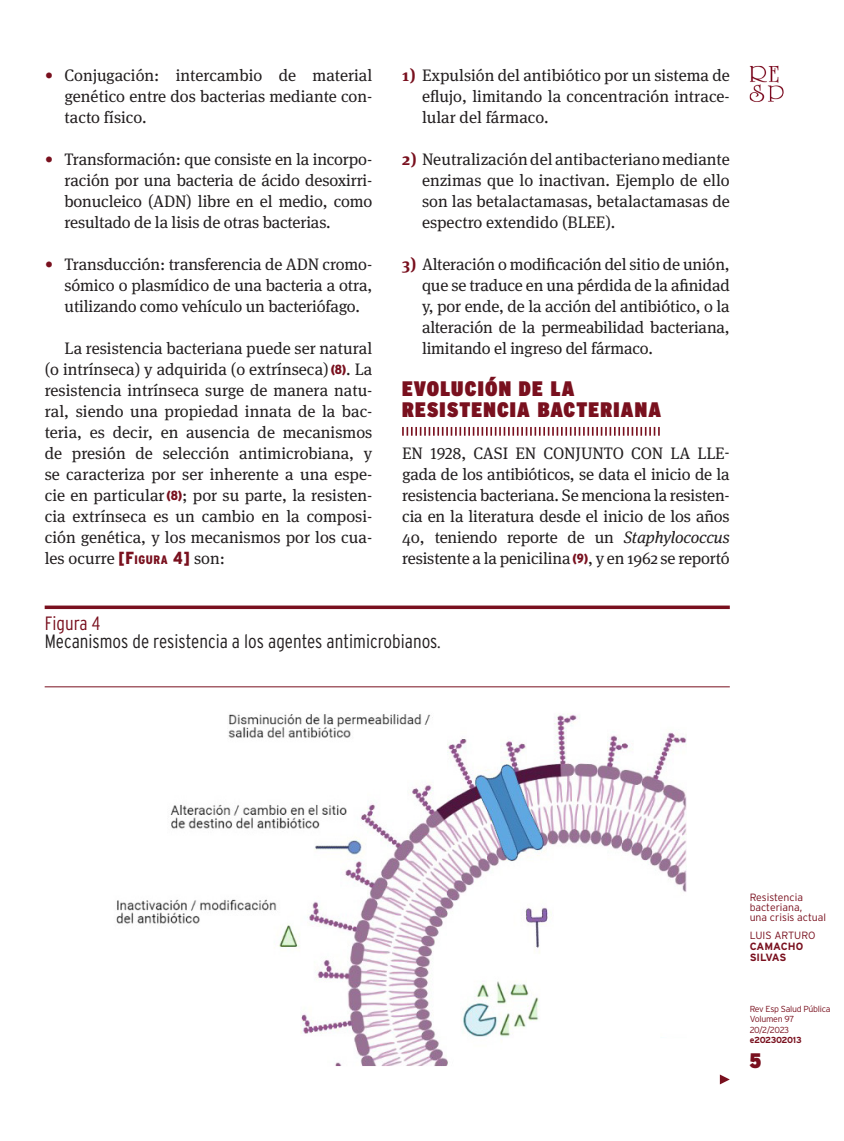
<style>
.page{position:relative;width:844px;height:1141px;background:#fff}
.page>*{position:absolute;margin:0;border:0;box-sizing:border-box;transform-origin:0 0}
.t1{font:900 21px/21px "Interstate Condensed";letter-spacing:.06em;color:#79101e}
.t2{font:300 19.25px "Interstate Condensed";color:#231f20}
.t3{font:300 19.25px "Interstate Condensed";color:#79101e}
.t4{font:16.62px/21px "Meta Serif Pro";letter-spacing:-.01em;color:#231f20;text-align:justify}
.t5{font:300 10.5px/9.6px "Interstate";color:#79101e}
.t6{font:700 10.5px/11.4px "Interstate";color:#79101e}
.t7{font:300 8.75px/10.5px "Interstate";letter-spacing:-.03em;color:#79101e}
.t8{font:700 8.75px "Interstate";letter-spacing:-.05em;color:#79101e}
.s1{color:#79101e}
.s2{font-family:"Interstate Condensed";font-weight:900;font-size:13.3px;color:#79101e}
.s3{font-family:"Interstate Condensed";font-weight:900;font-size:17.5px;color:#79101e}
.s4{font-family:"Interstate Condensed";font-weight:900;font-size:12.25px;color:#79101e}
.s5{font-weight:700;color:#79101e}
.s6{font-style:italic}
</style>
<div class="page">
<img style="left:749px;top:66px;width:34px;height:36px">
<svg style="left:719px;top:1074px;width:10px;height:10px"></svg>
<svg style="left:402px;top:427px;width:257px;height:9px"></svg>
<hr style="left:45px;top:606px;width:684px;height:3px;background:#79101e">
<hr style="left:45px;top:686px;width:684px;height:1px;background:#79101e">
<img style="left:116px;top:713px;width:570px;height:353px">
<p class="t4" style="left:64px;top:63px;width:309px;text-indent:-20px"><span class="s1">•</span> Conjugación: intercambio de material genético entre dos bacterias mediante con&shy;tacto físico.</p>
<p class="t4" style="left:64px;top:147px;width:309px;text-indent:-20px"><span class="s1">•</span> Transformación: que consiste en la incorpo&shy;ración por una bacteria de ácido desoxirri&shy;bonucleico (ADN) libre en el medio, como resultado de la lisis de otras bacterias.</p>
<p class="t4" style="left:64px;top:252px;width:309px;text-indent:-20px"><span class="s1">•</span> Transducción: transferencia de ADN cromo&shy;sómico o plasmídico de una bacteria a otra, utilizando como vehículo un bacteriófago.</p>
<p class="t4" style="left:45px;top:336px;width:329px;text-indent:20px">La resistencia bacteriana puede ser natural (o intrínseca) y adquirida (o extrínseca)<span class="s2">(8)</span>. La resistencia intrínseca surge de manera natu&shy;ral, siendo una propiedad innata de la bac&shy;teria, es decir, en ausencia de mecanismos de presión de selección antimicrobiana, y se caracteriza por ser inherente a una espe&shy;cie en particular<span class="s2">(8)</span>; por su parte, la resisten&shy;cia extrínseca es un cambio en la composi&shy;ción genética, y los mecanismos por los cua&shy;les ocurre <span class="s3">[F</span><span class="s4">IGURA</span> <span class="s3">4]</span> son:</p>
<p class="t4" style="left:422px;top:63px;width:309px;text-indent:-20px"><span class="s5">1)</span> Expulsión del antibiótico por un sistema de eflujo, limitando la concentración intrace&shy;lular del fármaco.</p>
<p class="t4" style="left:422px;top:147px;width:309px;text-indent:-20px"><span class="s5">2)</span> Neutralización del antibacteriano mediante enzimas que lo inactivan. Ejemplo de ello son las betalactamasas, betalactamasas de espectro extendido (BLEE).</p>
<p class="t4" style="left:422px;top:252px;width:309px;text-indent:-20px"><span class="s5">3)</span> Alteración o modificación del sitio de unión, que se traduce en una pérdida de la afinidad y, por ende, de la acción del antibiótico, o la alteración de la permeabilidad bacteriana, limitando el ingreso del fármaco.</p>
<p class="t1" style="left:402px;top:377px;width:260px">EVOLUCIÓN DE LA<br>RESISTENCIA BACTERIANA</p>
<p class="t4" style="left:402px;top:441px;width:329px">EN 1928, CASI EN CONJUNTO CON LA LLE&shy;gada de los antibióticos, se data el inicio de la resistencia bacteriana. Se menciona la resisten&shy;cia en la literatura desde el inicio de los años 40, teniendo reporte de un <span class="s6">Staphylococcus </span>resistente a la penicilina <span class="s2">(9)</span>, y en 1962 se reportó</p>
<p class="t3" style="left:45px;top:613px;width:57px">Figura 4</p>
<p class="t2" style="left:45px;top:630px;width:397px">Mecanismos de resistencia a los agentes antimicrobianos.</p>
<p class="t5" style="left:749px;top:893px;width:78px">Resistencia bacteriana,<br>una crisis actual</p>
<p class="t5" style="left:749px;top:930px;width:67px">LUIS ARTURO</p>
<p class="t6" style="left:749px;top:941px;width:55px">CAMACHO<br>SILVAS</p>
<p class="t7" style="left:749px;top:1003px;width:82px">Rev Esp Salud Pública<br>Volumen 97<br>20/2/2023</p>
<p class="t8" style="left:749px;top:1035px;width:53px">e202302013</p>
<p class="t1" style="left:749px;top:1049px;width:13px">5</p>
</div>
